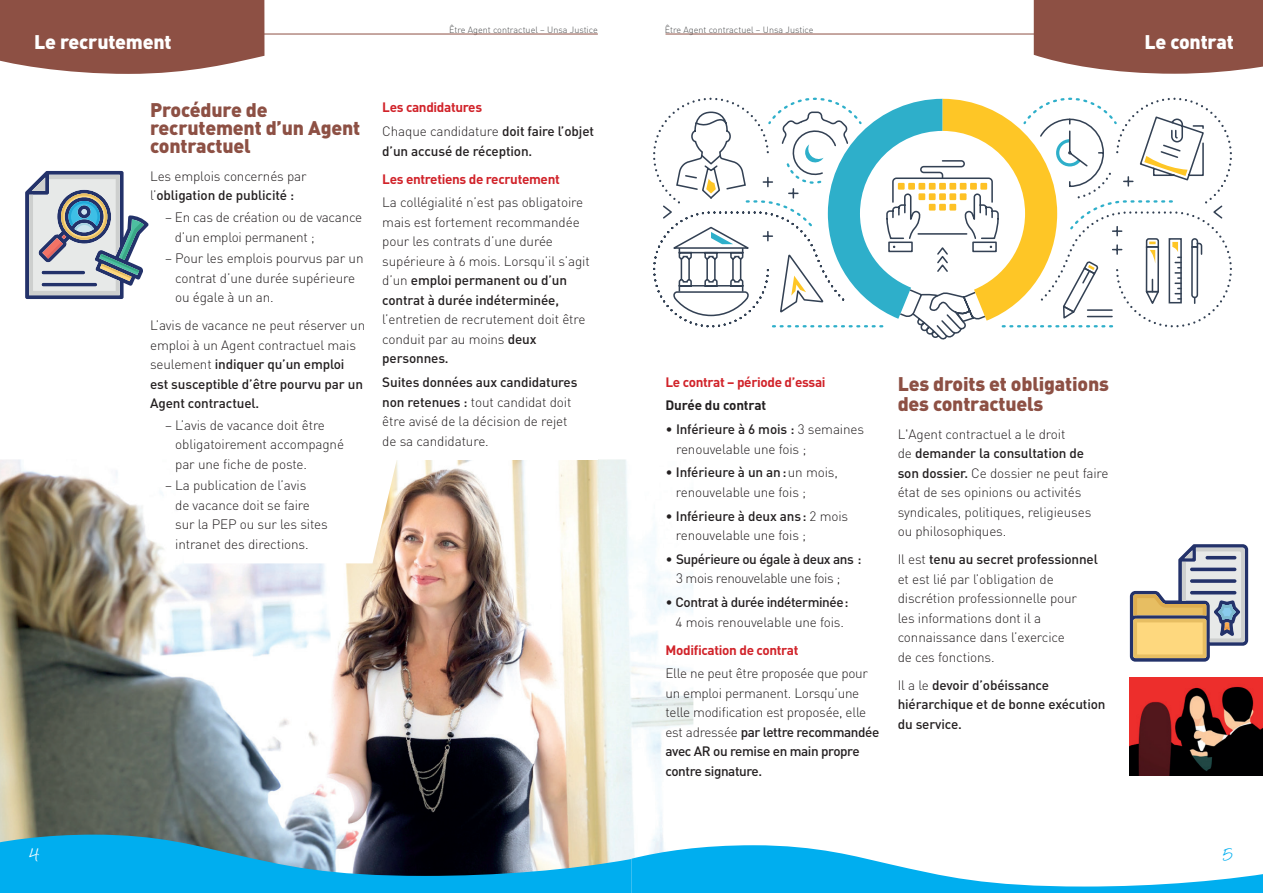
<style>
.page{position:relative;width:1263px;height:893px;background:#fff}
.page>*{position:absolute;margin:0;border:0;box-sizing:border-box;transform-origin:0 0}
.t1{font:21px "Angelina";color:#fff}
.t2{font:21px "Angelina";color:#00aeef}
.t3{font:900 19.5px/18px "DINOT";letter-spacing:-.01em;color:#8d5044}
.t4{font:900 19.5px "DINOT";letter-spacing:-.01em;color:#fff}
.t5{font:300 13.5px/19.5px "DINOT";letter-spacing:-.01em;color:#231f20}
.t6{font:500 13.5px/19.5px "DINOT";letter-spacing:-.01em;color:#231f20}
.t7{font:700 13.5px "DINOT";letter-spacing:-.025em;color:#d1232a}
.t8{font:300 13.5px/19.5px "DINOT";letter-spacing:-.03em;color:#231f20}
.t9{font:700 13.5px "DINOT";letter-spacing:-.01em;color:#231f20}
.t10{font:300 9px "DINOT";color:#4b4c4d}
.s1{font-weight:500}
.s2{font-weight:700;color:#d1232a}
.s3{font-weight:300}
</style>
<div class="page">
<img style="left:0;top:459px;width:693px;height:376px">
<svg style="left:0;top:835px;width:1263px;height:58px"></svg>
<svg style="left:0;top:0;width:264px;height:74px;background:#955c51"></svg>
<hr style="left:213px;top:34px;width:385px;height:1px;background:#8d5044">
<hr style="left:665px;top:34px;width:564px;height:1px;background:#8d5044">
<svg style="left:25px;top:171px;width:124px;height:128px"></svg>
<svg style="left:1034px;top:0;width:229px;height:74px;background:#945b50"></svg>
<img style="left:1130px;top:677px;width:133px;height:99px">
<svg style="left:1130px;top:544px;width:118px;height:118px"></svg>
<svg style="left:654px;top:97px;width:578px;height:243px"></svg>
<h2 class="t4" style="left:34px;top:29px;width:139px">Le recrutement</h2>
<p class="t10" style="left:449px;top:24px;width:150px">Être Agent contractuel – Unsa Justice</p>
<h2 class="t3" style="left:150px;top:100px;width:212px">Procédure de recrutement d’un Agent contractuel</h2>
<p class="t5" style="left:150px;top:166px;width:158px">Les emplois concernés par l’<span class="s1">obligation de publicité :</span></p>
<p class="t5" style="left:175px;top:207px;width:189px;text-indent:-10px">– En cas de création ou de vacance d’un emploi permanent ;</p>
<p class="t5" style="left:175px;top:248px;width:190px;text-indent:-10px">– Pour les emplois pourvus par un contrat d’une durée supérieure ou égale à un an.</p>
<p class="t5" style="left:150px;top:315px;width:217px">L’avis de vacance ne peut réserver un emploi à un Agent contractuel mais seulement <span class="s1">indiquer qu’un emploi est susceptible d’être pourvu par un<br>Agent contractuel.</span></p>
<p class="t5" style="left:175px;top:415px;width:170px;text-indent:-10px">– L’avis de vacance doit être obligatoirement accompagné par une fiche de poste.</p>
<p class="t5" style="left:175px;top:475px;width:154px;text-indent:-10px">– La publication de l’avis<br>de vacance doit se faire sur la PEP ou sur les sites intranet des directions.</p>
<p class="t5" style="left:382px;top:95px;width:213px;line-height:23.7px"><span class="s2">Les candidatures<br></span>Chaque candidature <span class="s1">doit faire l’objet</span></p>
<p class="t6" style="left:382px;top:140px;width:152px">d’un accusé de réception.</p>
<p class="t7" style="left:382px;top:170px;width:179px">Les entretiens de recrutement</p>
<p class="t5" style="left:382px;top:192px;width:209px">La collégialité n’est pas obligatoire mais est fortement recommandée pour les contrats d’une durée supérieure à 6 mois. Lorsqu’il s’agit d’un <span class="s1">emploi permanent ou d’un contrat à durée indéterminée,</span></p>
<p class="t5" style="left:382px;top:309px;width:205px">l’entretien de recrutement doit être conduit par au moins <span class="s1">deux personnes.</span></p>
<p class="t5" style="left:382px;top:372px;width:197px"><span class="s1">Suites données aux candidatures non retenues :</span> tout candidat doit être avisé de la décision de rejet de sa candidature.</p>
<p class="t10" style="left:665px;top:24px;width:150px">Être Agent contractuel – Unsa Justice</p>
<h2 class="t4" style="left:1144px;top:29px;width:91px">Le contrat</h2>
<p class="t7" style="left:665px;top:372px;width:162px">Le contrat – période d’essai</p>
<p class="t9" style="left:665px;top:396px;width:102px">Durée du contrat</p>
<p class="t5" style="left:676px;top:419px;width:190px;text-indent:-11px">• <span class="s1">Inférieure à 6 mois :</span> 3 semaines renouvelable une fois ;</p>
<p class="t5" style="left:676px;top:462px;width:164px;text-indent:-10px">• <span class="s1">Inférieure à un an:</span>un mois, renouvelable une fois ;</p>
<p class="t5" style="left:676px;top:505px;width:174px;text-indent:-10px">• <span class="s1">Inférieure à deux ans:</span> 2 mois renouvelable une fois ;</p>
<p class="t8" style="left:676px;top:549px;width:187px;text-indent:-11px">• <span class="s1">Supérieure ou égale à deux ans :<br></span>3 mois renouvelable une fois ;</p>
<p class="t5" style="left:665px;top:592px;width:185px;text-align:center">• <span class="s1">Contrat à durée indéterminée:<br></span>4 mois renouvelable une fois.</p>
<p class="t7" style="left:665px;top:640px;width:135px">Modification de contrat</p>
<p class="t5" style="left:665px;top:663px;width:215px">Elle ne peut être proposée que pour un emploi permanent. Lorsqu’une telle modification est proposée, elle est adressée <span class="s1">par lettre recommandée avec AR ou remise en main propre contre signature.</span></p>
<h2 class="t3" style="left:898px;top:374px;width:213px;line-height:19.5px">Les droits et obligations des contractuels</h2>
<p class="t5" style="left:898px;top:424px;width:212px">L'Agent contractuel a le droit<br>de <span class="s1">demander la consultation de son dossier.</span> Ce dossier ne peut faire état de ses opinions ou activités syndicales, politiques, religieuses ou philosophiques.</p>
<p class="t5" style="left:898px;top:549px;width:202px">Il est <span class="s1">tenu au secret professionnel </span>et est lié par l’obligation de discrétion professionnelle pour<br>les informations dont il a connaissance dans l’exercice<br>de ces fonctions.</p>
<p class="t6" style="left:898px;top:674px;width:209px"><span class="s3">Il a le</span> devoir d’obéissance hiérarchique et de bonne exécution du service.</p>
<h1 class="t1" style="left:30px;top:845px;width:11px">4</h1>
<h1 class="t2" style="left:1224px;top:845px;width:11px">5</h1>
</div>
